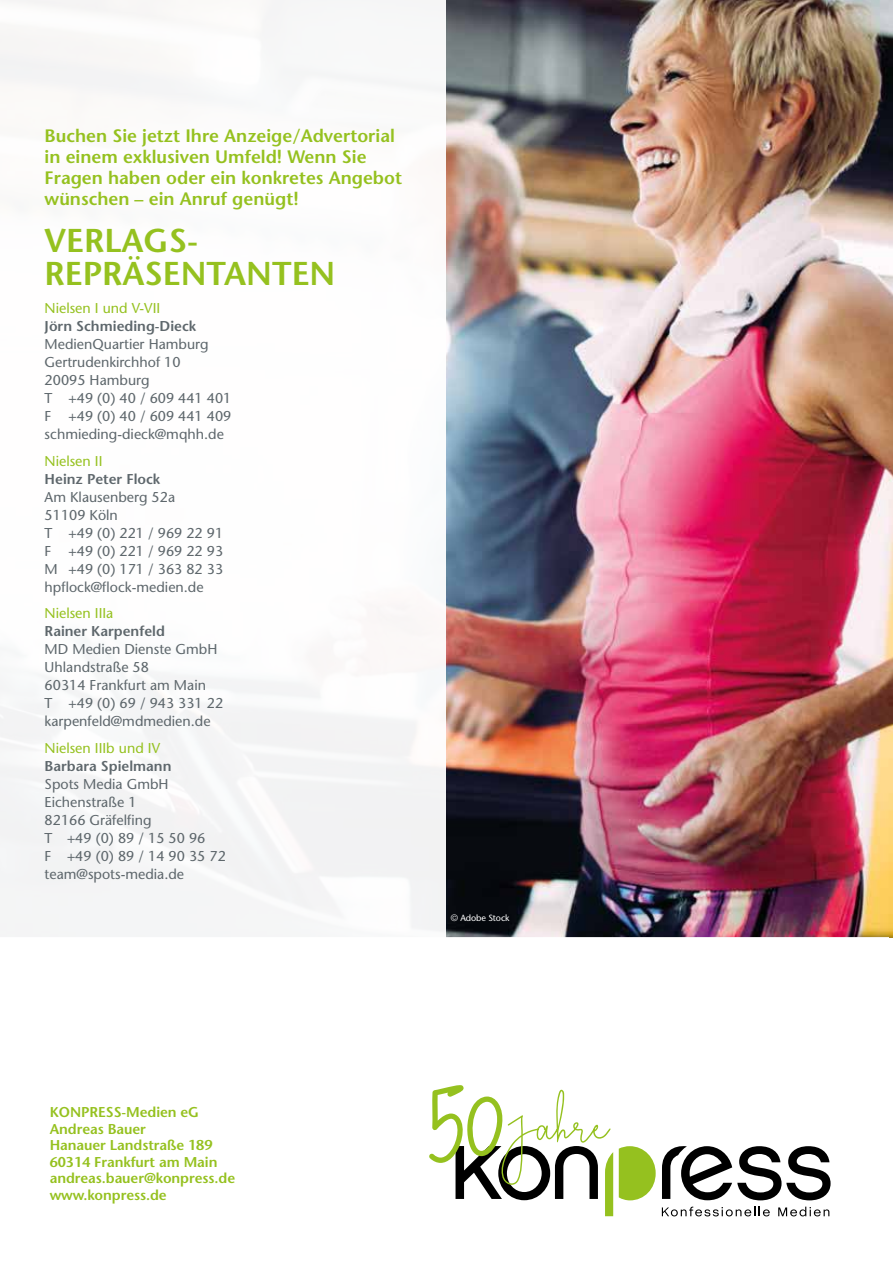
<style>
.page{position:relative;width:893px;height:1263px;background:#fff}
.page>*{position:absolute;margin:0;border:0;box-sizing:border-box;transform-origin:0 0}
.t1{font:600 33px/33px "Stone Sans";color:#95c11f}
.t2{font:600 18px/21px "Stone Sans";color:#95c11f}
.t3{font:14.25px/18px "Stone Sans";color:#5e676c}
.t4{font:600 14.25px/16.5px "Stone Sans";letter-spacing:-.005em;color:#95c11f}
.t5{font:600 14.25px "Stone Sans";color:#5e676c}
.t6{font:14.25px "Stone Sans";color:#95c11f}
.t7{font:9px "Stone Sans";letter-spacing:-.01em;color:#fff}
.s1{font-family:"Helvetica";font-weight:300}
</style>
<div class="page">
<img style="left:445px;top:0;width:448px;height:938px">
<div style="left:0;top:937px;width:889px;height:326px;background:#fff"></div>
<svg style="left:619px;top:1146px;width:37px;height:54px;background:#a6cb43"></svg>
<svg style="left:662px;top:1146px;width:169px;height:54px"></svg>
<svg style="left:662px;top:1206px;width:108px;height:10px"></svg>
<svg style="left:778px;top:1206px;width:51px;height:10px"></svg>
<svg style="left:429px;top:1085px;width:184px;height:131px"></svg>
<p class="t2" style="left:45px;top:125px;width:359px">Buchen Sie jetzt Ihre Anzeige/Advertorial in einem exklusiven Umfeld! Wenn Sie Fragen haben oder ein konkretes Angebot wünschen – ein Anruf genügt!</p>
<h1 class="t1" style="left:45px;top:223px;width:292px">VERLAGS-<br>REPRÄSENTANTEN</h1>
<p class="t6" style="left:45px;top:299px;width:117px">Nielsen I und V-VII</p>
<p class="t5" style="left:45px;top:317px;width:153px">Jörn Schmieding-Dieck</p>
<p class="t3" style="left:45px;top:335px;width:188px">MedienQuartier Hamburg<br>Gertrudenkirchhof 10<br>20095 Hamburg<br>T +49 (0) 40 / 609 441 401<br>F +49 (0) 40 / 609 441 409 schmieding-dieck@mqhh.de</p>
<p class="t6" style="left:45px;top:452px;width:59px">Nielsen II</p>
<p class="t5" style="left:45px;top:470px;width:117px">Heinz Peter Flock</p>
<p class="t3" style="left:45px;top:488px;width:180px">Am Klausenberg 52a<br>51109 Köln<br>T +49 (0) 221 / 969 22 91<br>F +49 (0) 221 / 969 22 93<br>M +49 (0) 171 / 363 82 33 hpflock@flock-medien.de</p>
<p class="t6" style="left:45px;top:604px;width:70px">Nielsen IIIa</p>
<p class="t5" style="left:45px;top:622px;width:122px">Rainer Karpenfeld</p>
<p class="t3" style="left:45px;top:640px;width:180px">MD Medien Dienste GmbH<br>Uhlandstraße 58<br>60314 Frankfurt am Main<br>T +49 (0) 69 / 943 331 22 karpenfeld@mdmedien.de</p>
<p class="t6" style="left:45px;top:739px;width:117px">Nielsen IIIb und IV</p>
<p class="t5" style="left:45px;top:757px;width:128px">Barbara Spielmann</p>
<p class="t3" style="left:45px;top:775px;width:183px">Spots Media GmbH<br>Eichenstraße 1<br>82166 Gräfelfing<br>T +49 (0) 89 / 15 50 96<br>F +49 (0) 89 / 14 90 35 72 team@spots-media.de</p>
<p class="t7" style="left:451px;top:913px;width:60px"><span class="s1">©</span> Adobe Stock</p>
<p class="t4" style="left:50px;top:1104px;width:187px">KONPRESS-Medien eG<br>Andreas Bauer<br>Hanauer Landstraße 189<br>60314 Frankfurt am Main andreas.bauer@konpress.de www.konpress.de</p>
</div>
